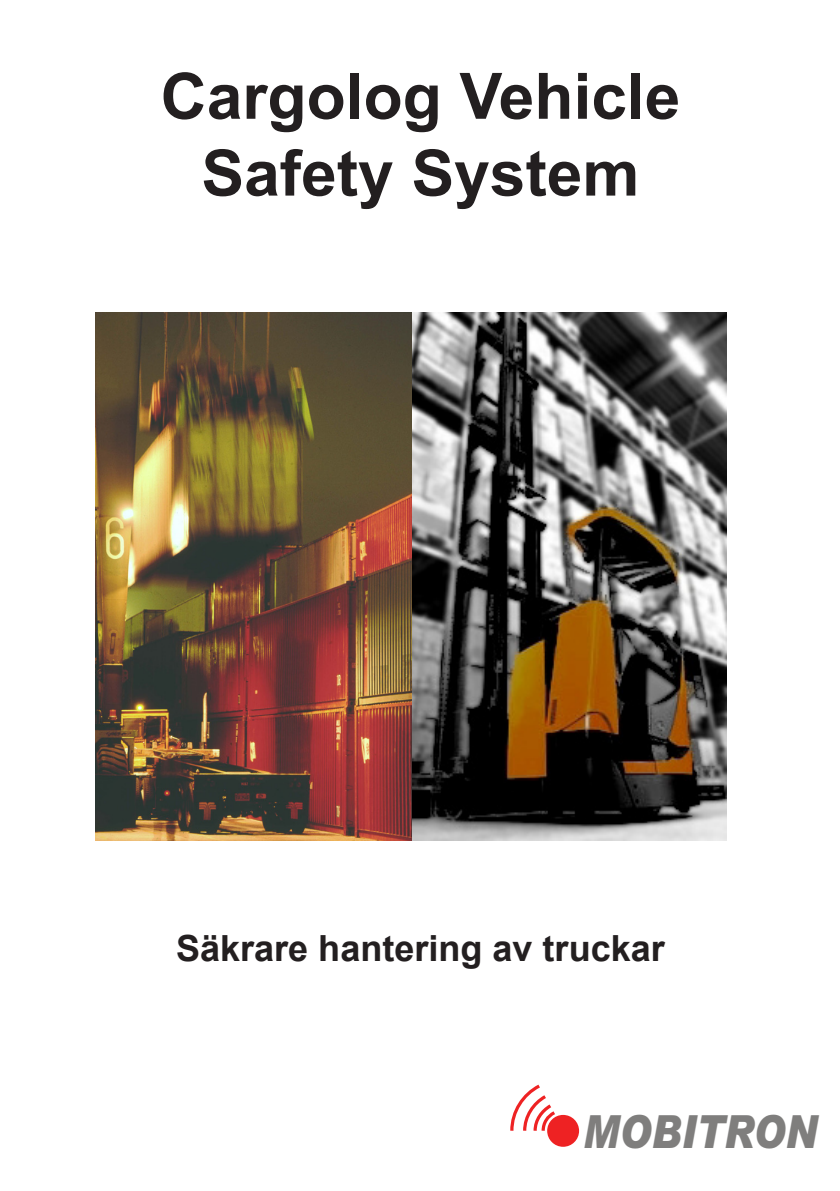
<style>
.page{position:relative;width:840px;height:1191px;background:#fff}
.page>*{position:absolute;margin:0;border:0;box-sizing:border-box;transform-origin:0 0}
.t1{font:700 64px/76.8px "Arial";color:#231f20;text-align:center}
.t2{font:italic 900 45.8px "Arial";color:#7f7e7d;scale:.84 1}
.t3{font:700 36px "Arial";color:#231f20}
</style>
<div class="page">
<img style="left:411px;top:312px;width:315px;height:528px">
<img style="left:96px;top:312px;width:315px;height:528px">
<div style="left:547px;top:1115px;width:31px;height:31px;background:#ee2223;border-radius:50%"></div>
<svg style="left:510px;top:1084px;width:48px;height:50px"></svg>
<p class="t1" style="left:160px;top:60px;width:521px">Cargolog Vehicle<br>Safety System</p>
<p class="t3" style="left:176px;top:924px;width:490px">Säkrare hantering av truckar</p>
<p class="t2" style="left:582px;top:1103px;width:280px">MOBITRON</p>
</div>
